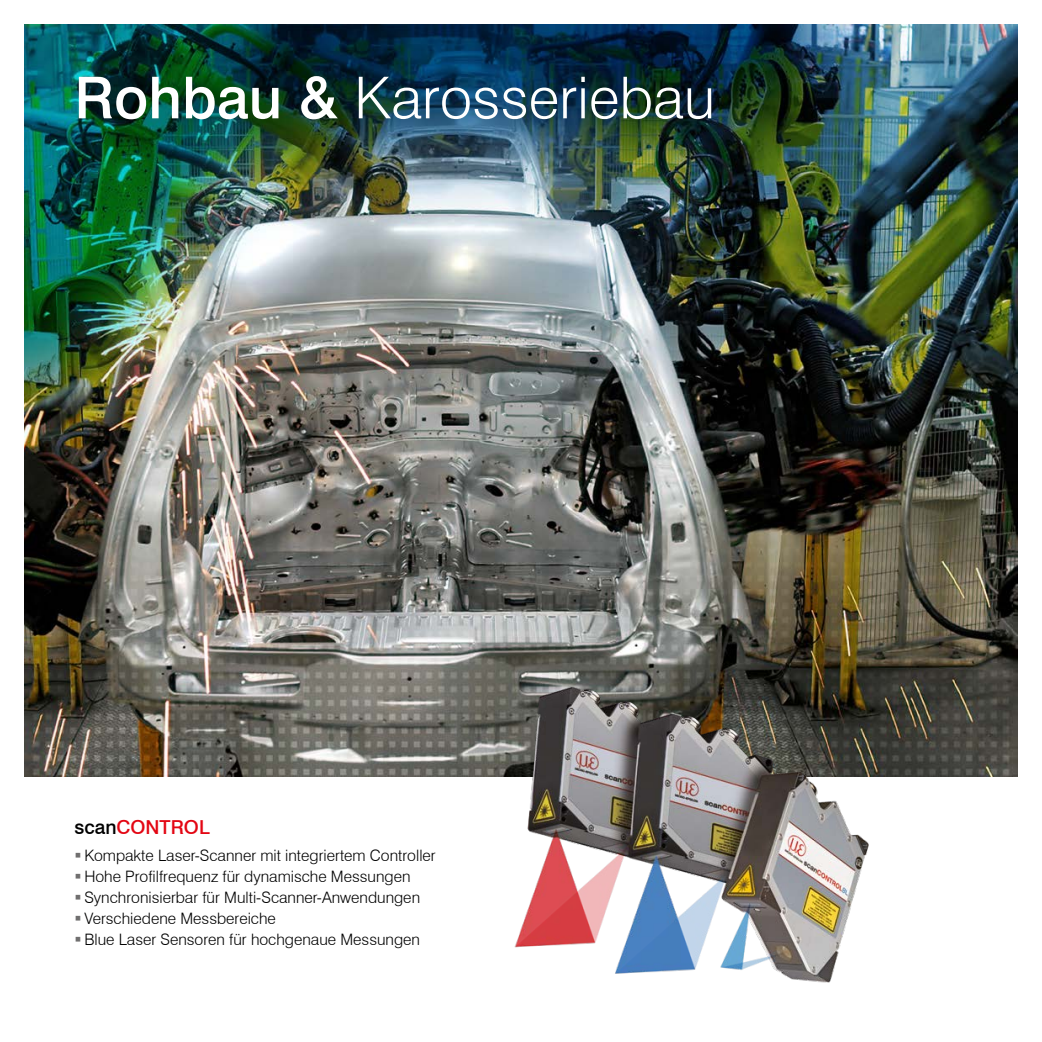
<style>
.page{position:relative;width:1042px;height:1042px;background:#fff}
.page>*{position:absolute;margin:0;border:0;box-sizing:border-box;transform-origin:0 0}
.t1{font:300 57.75px "Swiss 721 BT";color:#fff}
.t2{font:500 19.25px "Swiss 721 BT";color:#e30613}
.t3{font:300 15.75px/21px "Swiss 721 BT";color:#000}
.s1{font-weight:500}
.s2{color:#000}
</style>
<div class="page">
<img style="left:25px;top:25px;width:992px;height:751px">
<img style="left:493px;top:682px;width:395px;height:301px">
<h1 class="t1" style="left:74px;top:63px;width:642px"><span class="s1">Rohbau &amp;</span> Karosseriebau</h1>
<p class="t2" style="left:74px;top:815px;width:137px"><span class="s2">scan</span>CONTROL</p>
<p class="t3" style="left:84px;top:845px;width:353px">Kompakte Laser-Scanner mit integriertem Controller Hohe Profilfrequenz für dynamische Messungen Synchronisierbar für Multi-Scanner-Anwendungen Verschiedene Messbereiche<br>Blue Laser Sensoren für hochgenaue Messungen</p>
</div>
